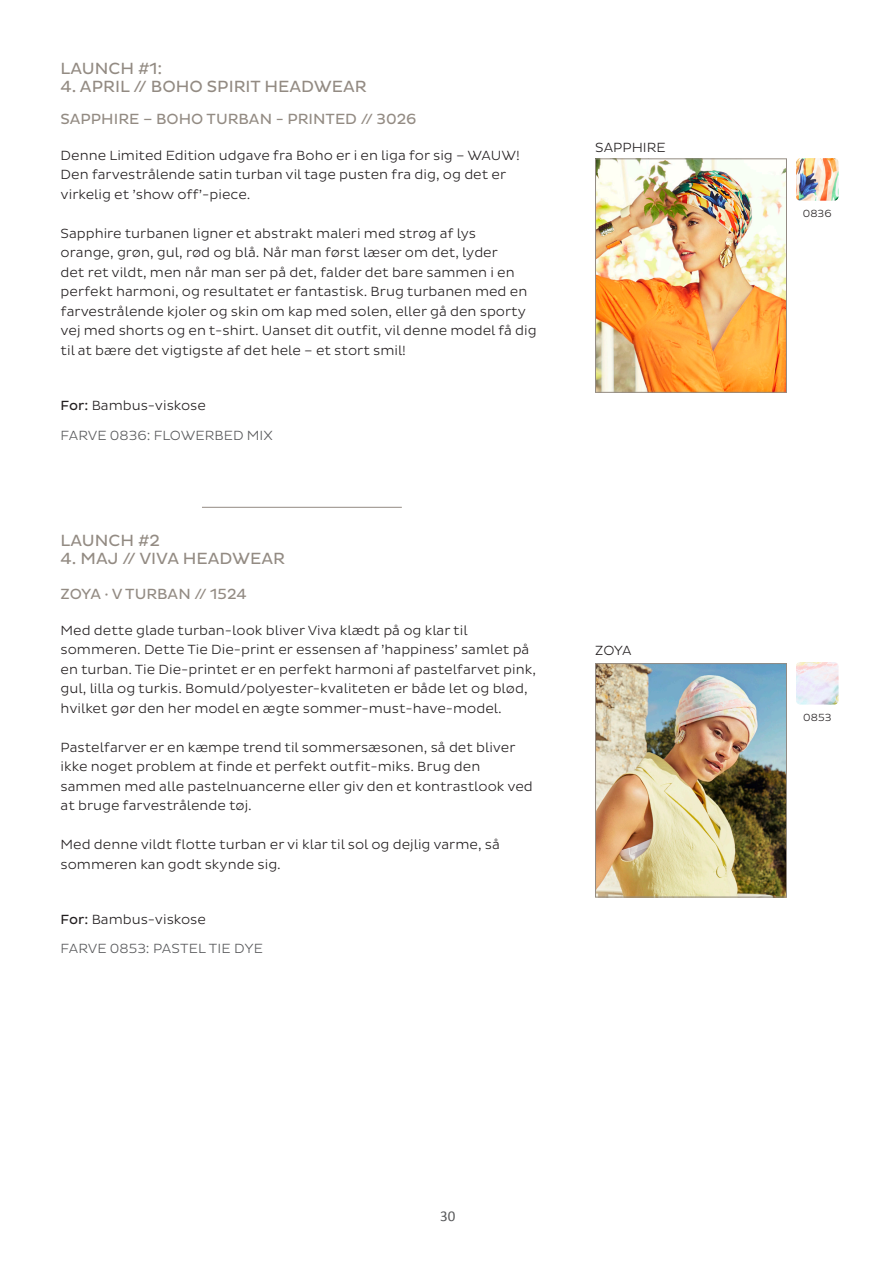
<style>
.page{position:relative;width:893px;height:1263px;background:#fff}
.page>*{position:absolute;margin:0;border:0;box-sizing:border-box;transform-origin:0 0}
.t1{font:16.5px "Pluto Sans";color:#938b83}
.t2{font:15px "Pluto Sans";color:#938b83}
.t3{font:15px "Calibri";color:#57585a}
.Colour_Text{font:300 13.5px/19.5px "Pluto Sans";color:#231f20}
.t4{font:300 13.5px "Pluto Sans";color:#57585a}
.t5{font:300 10.5px "Pluto Sans";letter-spacing:.01em;color:#231f20}
.s1{font-weight:400}
</style>
<div class="page">
<img style="left:597px;top:161px;width:188px;height:229px">
<div style="left:595px;top:159px;width:192px;height:233px;border:1px solid #938b83"></div>
<img style="left:796px;top:158px;width:42px;height:43px">
<img style="left:597px;top:665px;width:188px;height:230px">
<div style="left:595px;top:663px;width:192px;height:234px;border:1px solid #938b83"></div>
<img style="left:796px;top:662px;width:42px;height:42px">
<hr style="left:202px;top:507px;width:200px;height:1px;background:#938b83">
<p class="t1" style="left:61px;top:59px;width:103px">LAUNCH #1:</p>
<p class="t1" style="left:61px;top:77px;width:308px">4. APRIL // BOHO SPIRIT HEADWEAR</p>
<p class="t2" style="left:61px;top:111px;width:358px">SAPPHIRE – BOHO TURBAN - PRINTED // 3026</p>
<p class="Colour_Text" style="left:61px;top:146px;width:461px">Denne Limited Edition udgave fra Boho er i en liga for sig – WAUW!<br>Den farvestrålende satin turban vil tage pusten fra dig, og det er virkelig et ’show off’-piece.</p>
<p class="Colour_Text" style="left:61px;top:224px;width:478px">Sapphire turbanen ligner et abstrakt maleri med strøg af lys<br>orange, grøn, gul, rød og blå. Når man først læser om det, lyder<br>det ret vildt, men når man ser på det, falder det bare sammen i en perfekt harmoni, og resultatet er fantastisk. Brug turbanen med en farvestrålende kjoler og skin om kap med solen, eller gå den sporty vej med shorts og en t-shirt. Uanset dit outfit, vil denne model få dig til at bære det vigtigste af det hele – et stort smil!</p>
<p class="Colour_Text" style="left:61px;top:396px;width:147px"><span class="s1">For:</span> Bambus-viskose</p>
<p class="t4" style="left:61px;top:427px;width:214px">FARVE 0836: FLOWERBED MIX</p>
<p class="t1" style="left:61px;top:531px;width:101px">LAUNCH #2</p>
<p class="t1" style="left:61px;top:549px;width:226px">4. MAJ // VIVA HEADWEAR</p>
<p class="t2" style="left:61px;top:585px;width:188px">ZOYA · V TURBAN // 1524</p>
<p class="Colour_Text" style="left:61px;top:620px;width:477px">Med dette glade turban-look bliver Viva klædt på og klar til sommeren. Dette Tie Die-print er essensen af ’happiness’ samlet på en turban. Tie Die-printet er en perfekt harmoni af pastelfarvet pink, gul, lilla og turkis. Bomuld/polyester-kvaliteten er både let og blød, hvilket gør den her model en ægte sommer-must-have-model.</p>
<p class="Colour_Text" style="left:61px;top:737px;width:474px">Pastelfarver er en kæmpe trend til sommersæsonen, så det bliver ikke noget problem at finde et perfekt outfit-miks. Brug den sammen med alle pastelnuancerne eller giv den et kontrastlook ved at bruge farvestrålende tøj.</p>
<p class="Colour_Text" style="left:61px;top:835px;width:441px">Med denne vildt flotte turban er vi klar til sol og dejlig varme, så sommeren kan godt skynde sig.</p>
<p class="Colour_Text" style="left:61px;top:909px;width:147px"><span class="s1">For:</span> Bambus-viskose</p>
<p class="t4" style="left:61px;top:941px;width:204px">FARVE 0853: PASTEL TIE DYE</p>
<p class="Colour_Text" style="left:595px;top:137px;width:72px">SAPPHIRE</p>
<p class="Colour_Text" style="left:595px;top:641px;width:38px">ZOYA</p>
<p class="t3" style="left:440px;top:1205px;width:17px">30</p>
<p class="t5" style="left:803px;top:207px;width:30px">0836</p>
<p class="t5" style="left:803px;top:711px;width:30px">0853</p>
</div>
